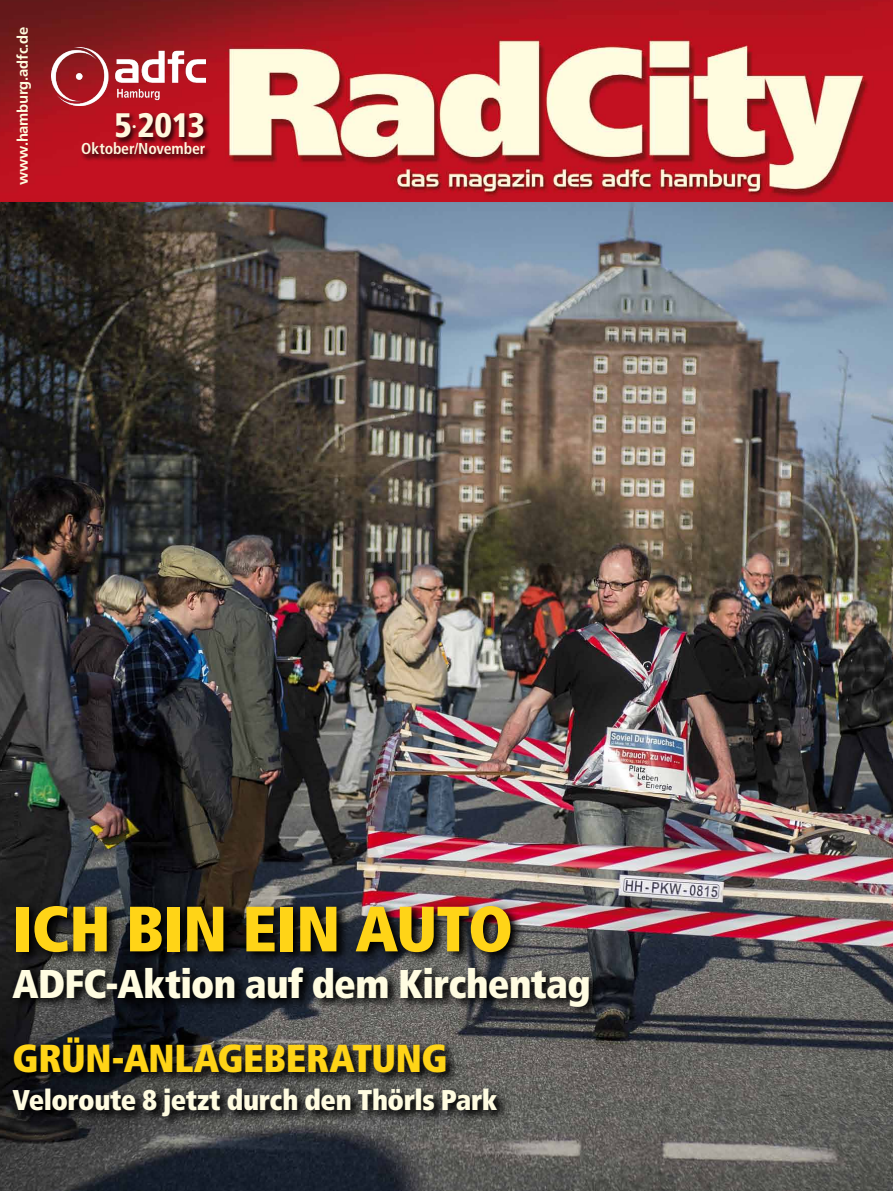
<style>
.page{position:relative;width:893px;height:1191px;background:#fff}
.page>*{position:absolute;margin:0;border:0;box-sizing:border-box;transform-origin:0 0}
.t1{font:900 condensed 63.9px "Frutiger LT";letter-spacing:-.005em;color:#ffd417}
.t2{font:900 condensed 40.05px "Frutiger LT";letter-spacing:-.015em;color:#fffce1}
.t3{font:900 condensed 39px "Frutiger LT";letter-spacing:-.01em;color:#ffd417}
.t4{font:900 condensed 34.05px "Frutiger LT";color:#fff7de}
.t5{font:900 condensed 28.5px "Frutiger LT";letter-spacing:-.015em;color:#fffce1}
.t6{font:700 condensed 15.75px "Frutiger LT";letter-spacing:-.01em;color:#fff7de}
.t7{font:700 14.85px "Frutiger LT";letter-spacing:-.015em;color:#fffcdf}
.s1{font-size:19.35px}
</style>
<div class="page">
<img style="left:0;top:201px;width:893px;height:990px">
<img style="left:0;top:0;width:893px;height:201px">
<img style="left:52px;top:48px;width:153px;height:57px">
<div style="left:115px;top:111px;width:95px;height:33px;background:#000;opacity:.83"></div>
<div style="left:80px;top:142px;width:132px;height:20px;background:#000;opacity:.83"></div>
<svg style="left:8px;top:901px;width:594px;height:226px;background:#343234"></svg>
<p class="t7" style="left:14px;top:185px;width:160px;rotate:-90deg">www.hamburg.adfc.de</p>
<p class="t4" style="left:114px;top:104px;width:92px">5<span class="s1">·</span>2013</p>
<p class="t6" style="left:81px;top:140px;width:125px">Oktober/November</p>
<p class="t1" style="left:13px;top:890px;width:502px">ICH BIN EIN AUTO</p>
<p class="t2" style="left:13px;top:959px;width:580px">ADFC-Aktion auf dem Kirchentag</p>
<p class="t3" style="left:13px;top:1035px;width:436px">GRÜN-ANLAGEBERATUNG</p>
<p class="t5" style="left:13px;top:1082px;width:486px">Veloroute 8 jetzt durch den Thörls Park</p>
</div>
